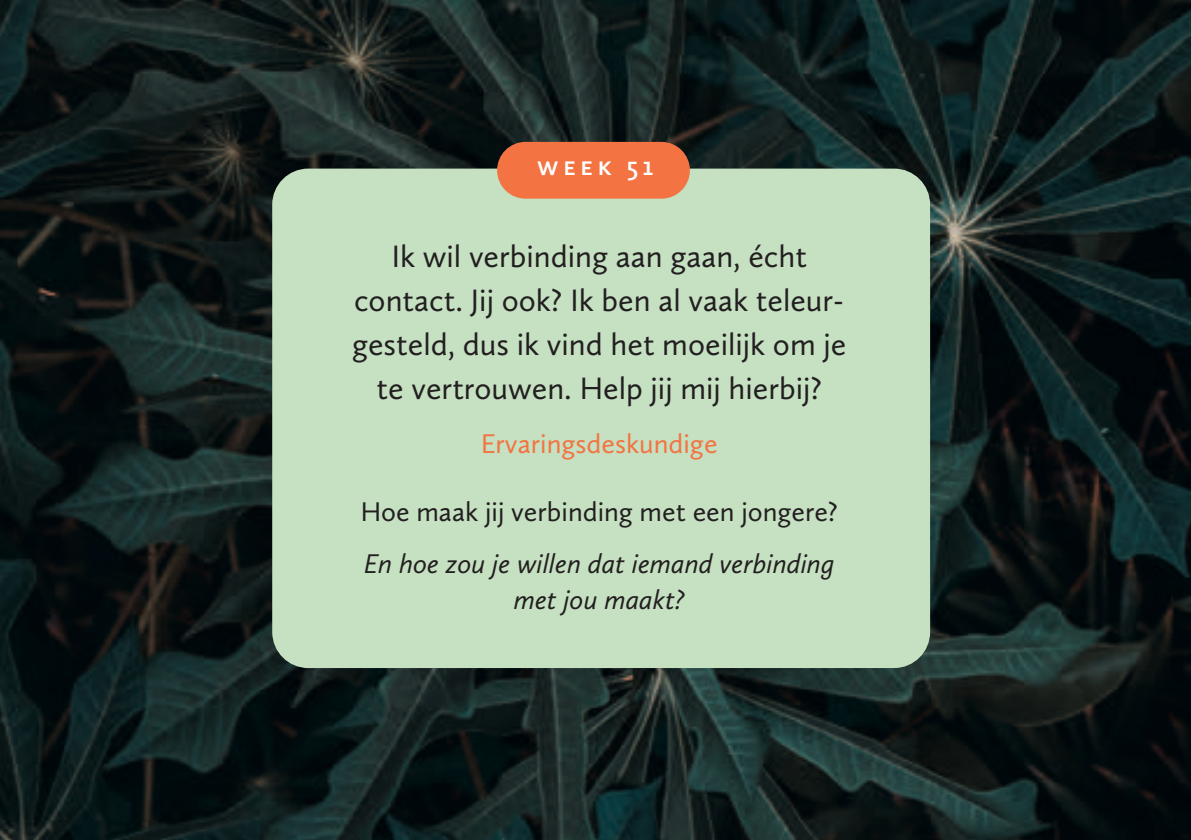
<style>
.page{position:relative;width:1191px;height:840px;background:#fff}
.page>*{position:absolute;margin:0;border:0;box-sizing:border-box;transform-origin:0 0}
.t1{font:32px/44px "Calluna Sans";color:#231f20;text-align:center}
.t2{font:italic 28px/36px "Calluna Sans";color:#231f20;text-align:center}
.t3{font:28px "Calluna Sans";color:#231f20}
.t4{font:28px "Calluna Sans";color:#f37442}
.t5{font:600 28px "Calluna Sans";letter-spacing:.15em;color:#fff}
</style>
<div class="page">
<img style="left:0;top:0;width:1191px;height:839px">
<div style="left:272px;top:168px;width:658px;height:499px;background:#c5e1c2;border-radius:36px"></div>
<div style="left:497px;top:142px;width:193px;height:56px;background:#f37442;border-radius:28px"></div>
<p class="t5" style="left:537px;top:149px;width:118px">week 51</p>
<p class="t1" style="left:352px;top:233px;width:496px">Ik wil verbinding aan gaan, écht contact. Jij ook? Ik ben al vaak teleur&shy;gesteld, dus ik vind het moeilijk om je te vertrouwen. Help jij mij hierbij?</p>
<p class="t4" style="left:481px;top:426px;width:238px">Ervaringsdeskundige</p>
<p class="t3" style="left:360px;top:494px;width:479px">Hoe maak jij verbinding met een jongere?</p>
<p class="t2" style="left:364px;top:545px;width:472px">En hoe zou je willen dat iemand verbinding met jou maakt?</p>
</div>
